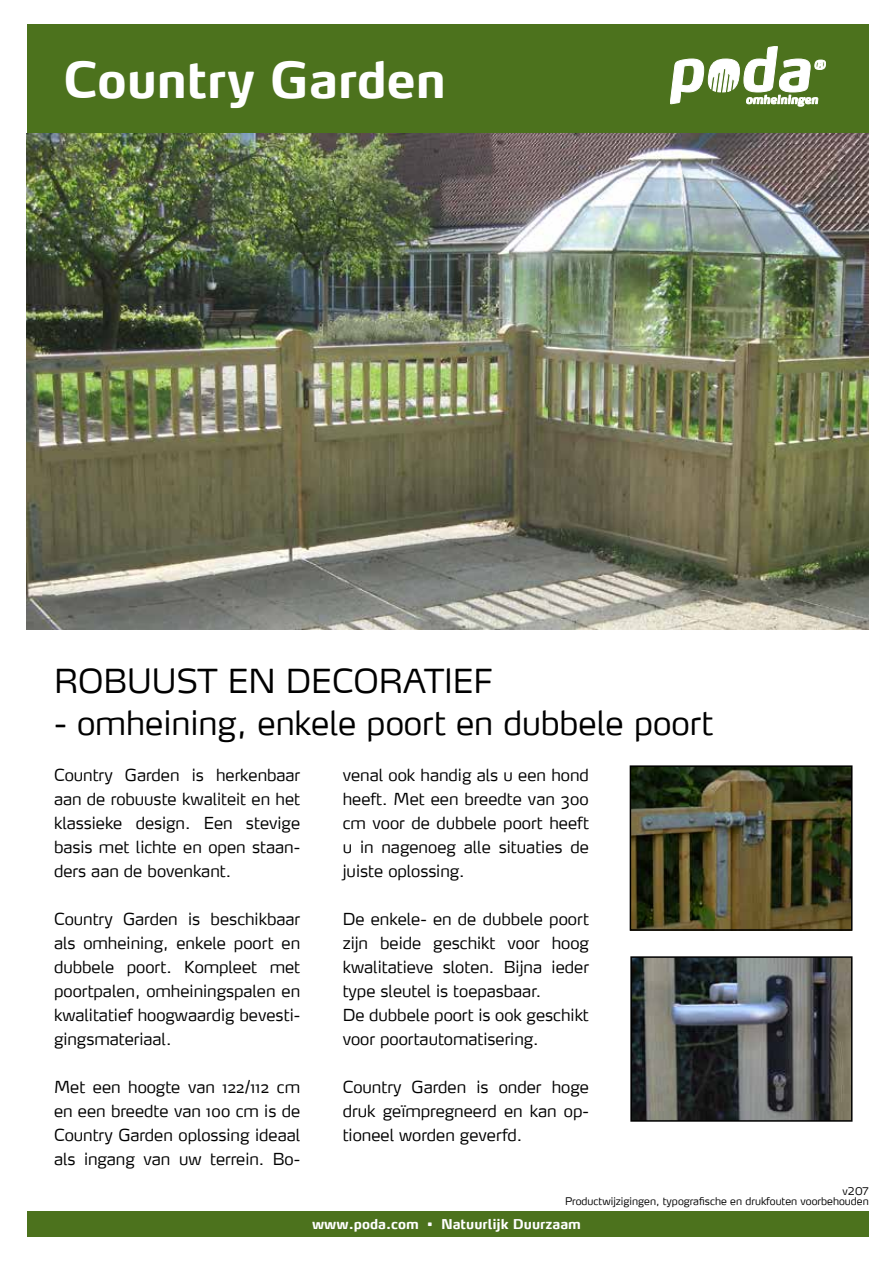
<style>
.page{position:relative;width:893px;height:1263px;background:#fff}
.page>*{position:absolute;margin:0;border:0;box-sizing:border-box;transform-origin:0 0}
.t1{font:700 49.5px "Max";color:#fff}
.t2{font:300 33px "Max";color:#000}
.t3{font:300 16.5px/24px "Max";color:#000;text-align:justify}
.t4{font:700 13.5px "Max";color:#fff}
.t5{font:300 10.5px "Max";color:#000}
.t6{font:300 10.5px "Max LF";color:#000}
</style>
<div class="page">
<div style="left:27px;top:24px;width:842px;height:110px;background:#4c721d"></div>
<svg style="left:670px;top:46px;width:156px;height:61px"></svg>
<div style="left:27px;top:1211px;width:842px;height:26px;background:#4c721d"></div>
<img style="left:27px;top:133px;width:842px;height:497px">
<img style="left:633px;top:959px;width:216px;height:160px">
<div style="left:630px;top:956px;width:222px;height:166px;border:2px solid #000"></div>
<img style="left:633px;top:768px;width:216px;height:160px">
<div style="left:630px;top:765px;width:222px;height:166px;border:2px solid #000"></div>
<h1 class="t1" style="left:63px;top:49px;width:384px">Country Garden</h1>
<h2 class="t2" style="left:54px;top:660px;width:440px">ROBUUST EN DECORATIEF</h2>
<h2 class="t2" style="left:54px;top:702px;width:661px">- omheining, enkele poort en dubbele poort</h2>
<p class="t3" style="left:54px;top:763px;width:248px">Country Garden is herkenbaar aan de robuuste kwaliteit en het klassieke design. Een stevige basis met lichte en open staan&shy;ders aan de bovenkant.</p>
<p class="t3" style="left:54px;top:907px;width:248px">Country Garden is beschikbaar als omheining, enkele poort en dubbele poort. Kompleet met poortpalen, omheiningspalen en kwalitatief hoogwaardig bevesti&shy;gingsmateriaal.</p>
<p class="t3" style="left:54px;top:1075px;width:248px">Met een hoogte van 122/112 cm en een breedte van 100 cm is de Country Garden oplossing ideaal als ingang van uw terrein. Bo-</p>
<p class="t3" style="left:343px;top:763px;width:248px">venal ook handig als u een hond heeft. Met een breedte van 300 cm voor de dubbele poort heeft u in nagenoeg alle situaties de juiste oplossing.</p>
<p class="t3" style="left:343px;top:907px;width:248px;text-align:left">De enkele- en de dubbele poort zijn beide geschikt voor hoog kwalitatieve sloten. Bijna ieder type sleutel is toepasbaar.<br>De dubbele poort is ook geschikt voor poortautomatisering.</p>
<p class="t3" style="left:343px;top:1075px;width:248px">Country Garden is onder hoge druk geïmpregneerd en kan op&shy;tioneel worden geverfd.</p>
<p class="t6" style="left:842px;top:1185px;width:28px">v207</p>
<p class="t5" style="left:565px;top:1194px;width:305px">Productwijzigingen, typografische en drukfouten voorbehouden</p>
<p class="t4" style="left:312px;top:1215px;width:270px">www.poda.com • Natuurlijk Duurzaam</p>
</div>
